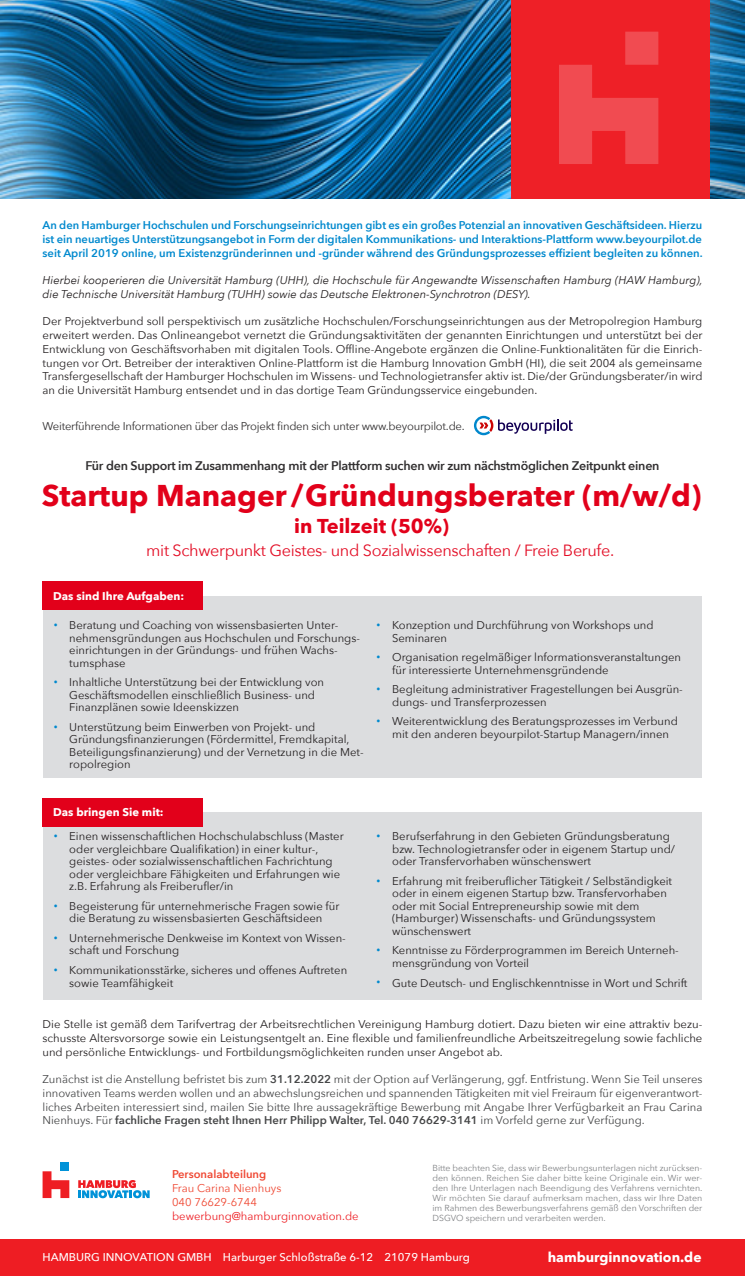
<style>
.page{position:relative;width:745px;height:1276px;background:#fff}
.page>*{position:absolute;margin:0;border:0;box-sizing:border-box;transform-origin:0 0}
.Stelle{font:700 30px "Avenir Next";color:#e2001a}
.Stelle-2{font:700 20px "Avenir Next";color:#e2001a}
.Fließtext{font:16.25px "Avenir Next";letter-spacing:-.02em;color:#e30d25}
.t1{font:700 13.75px "Avenir Next";color:#fff}
.Fließtext-2{font:600 12.5px "Avenir Next";letter-spacing:-.02em;color:#312f30}
.Fließtext-3{font:11.25px/12.5px "Avenir Next";color:#231f20}
.Fließtext-4{font:11.25px/13.8px "Avenir Next";color:#454647;text-align:justify}
.Fließtext-5{font:600 11.25px/13.8px "Avenir Next";color:#0089ce;text-align:justify}
.Fließtext-6{font:italic 11.25px/13.8px "Avenir Next";color:#231f20}
.Fließtext-7{font:11.25px "Avenir Next";letter-spacing:-.02em;color:#312f30}
.t2{font:500 11.25px "Avenir Next";color:#fff}
.Kontakt{font:11.25px/13.8px "Avenir Next";color:#ef4732}
.subline{font:700 11.25px "Avenir Next";color:#fff}
.Fließtext-8{font:11.25px "Avenir Next";color:#ee1d23}
.Kontakt-2{font:8.75px/10px "Avenir Next";color:#808285;text-align:justify}
.s1{font-weight:500;font-size:20px;color:#0089ce}
.s2{font-weight:600}
</style>
<div class="page">
<div style="left:43px;top:596px;width:658px;height:182px;background:#dcdddf"></div>
<div style="left:43px;top:812px;width:658px;height:187px;background:#dcdddf"></div>
<img style="left:0;top:0;width:744px;height:198px">
<div style="left:510px;top:0;width:199px;height:198px;background:#ee2027"></div>
<svg style="left:559px;top:32px;width:99px;height:132px"></svg>
<div style="left:0;top:1239px;width:744px;height:36px;background:#ee1d23"></div>
<svg style="left:78px;top:1180px;width:71px;height:18px"></svg>
<svg style="left:43px;top:1171px;width:26px;height:27px"></svg>
<div style="left:60px;top:1162px;width:9px;height:9px;background:#0092d8"></div>
<svg style="left:474px;top:416px;width:98px;height:19px"></svg>
<div style="left:43px;top:581px;width:160px;height:29px;background:#e2001a"></div>
<div style="left:43px;top:798px;width:160px;height:28px;background:#e2001a"></div>
<p class="Fließtext-5" style="left:43px;top:218px;width:661px">An den Hamburger Hochschulen und Forschungseinrichtungen gibt es ein großes Potenzial an innovativen Geschäftsideen. Hierzu ist ein neuartiges Unterstützungsangebot in Form der digitalen Kommunikations- und Interaktions-Plattform www.beyourpilot.de seit April 2019 online, um Existenzgründerinnen und -gründer während des Gründungsprozesses effizient begleiten zu können.</p>
<p class="Fließtext-6" style="left:43px;top:273px;width:661px">Hierbei kooperieren die Universität Hamburg (UHH), die Hochschule für Angewandte Wissenschaften Hamburg (HAW Hamburg), die Technische Universität Hamburg (TUHH) sowie das Deutsche Elektronen-Synchrotron (DESY).</p>
<p class="Fließtext-3" style="left:43px;top:314px;width:661px;line-height:13.8px;text-align:justify">Der Projektverbund soll perspektivisch um zusätzliche Hochschulen/Forschungseinrichtungen aus der Metropolregion Hamburg erweitert werden. Das Onlineangebot vernetzt die Gründungsaktivitäten der genannten Einrichtungen und unterstützt bei der -Entwicklung von Geschäftsvorhaben mit digitalen Tools. Offline-Angebote ergänzen die Online-Funktionalitäten für die Einrich&shy;tungen vor Ort. Betreiber der interaktiven Online-Plattform ist die Hamburg Innovation GmbH (HI), die seit 2004 als gemeinsame Transfergesellschaft der Hamburger Hochschulen im Wissens- und Technologietransfer aktiv ist. Die/der Gründungsberater/in wird an die Universität Hamburg entsendet und in das dortige Team Gründungsservice eingebunden.</p>
<p class="Fließtext-7" style="left:43px;top:416px;width:423px">Weiterführende Informationen über das Projekt finden sich unter www.beyourpilot.de.</p>
<p class="Fließtext-2" style="left:85px;top:455px;width:575px">Für den Support im Zusammenhang mit der Plattform suchen wir zum nächstmöglichen Zeitpunkt einen</p>
<p class="Stelle" style="left:42px;top:469px;width:660px">Startup Manager / Gründungsberater (m/w/d)</p>
<p class="Stelle-2" style="left:294px;top:509px;width:156px">in Teilzeit (50%)</p>
<p class="Fließtext" style="left:146px;top:537px;width:469px">mit Schwerpunkt Geistes- und Sozialwissenschaften / Freie Berufe.</p>
<p class="subline" style="left:53px;top:586px;width:132px">Das sind Ihre Aufgaben:</p>
<p class="Fließtext-3" style="left:69px;top:618px;width:292px;text-indent:-16px"><span class="s1">·</span> Beratung und Coaching von wissensbasierten Unter&shy;nehmensgründungen aus Hochschulen und Forschungs&shy;einrichtungen in der Gründungs- und frühen Wachs&shy;tumsphase</p>
<p class="Fließtext-3" style="left:69px;top:675px;width:256px;text-indent:-16px"><span class="s1">·</span> Inhaltliche Unterstützung bei der Entwicklung von<br>Geschäftsmodellen einschließlich Business- und<br>Finanzplänen sowie Ideenskizzen</p>
<p class="Fließtext-3" style="left:69px;top:720px;width:295px;text-indent:-16px"><span class="s1">·</span> Unterstützung beim Einwerben von Projekt- und -Gründungsfinanzierungen (Fördermittel, Fremdkapital, Beteiligungsfinanzierung) und der Vernetzung in die Met&shy;ropolregion</p>
<p class="Fließtext-3" style="left:392px;top:618px;width:263px;text-indent:-16px"><span class="s1">·</span> Konzeption und Durchführung von Workshops und<br>Seminaren</p>
<p class="Fließtext-3" style="left:392px;top:650px;width:290px;text-indent:-16px"><span class="s1">·</span> Organisation regelmäßiger lnformationsveranstaltungen für interessierte Unternehmensgründende</p>
<p class="Fließtext-3" style="left:392px;top:682px;width:292px;text-indent:-16px"><span class="s1">·</span> Begleitung administrativer Fragestellungen bei Ausgrün&shy;dungs- und Transferprozessen</p>
<p class="Fließtext-3" style="left:392px;top:715px;width:287px;text-indent:-16px"><span class="s1">·</span> Weiterentwicklung des Beratungsprozesses im Verbund mit den anderen beyourpilot-Startup Managern/innen</p>
<p class="subline" style="left:53px;top:802px;width:112px">Das bringen Sie mit:</p>
<p class="Fließtext-3" style="left:69px;top:829px;width:276px;text-indent:-16px"><span class="s1">·</span> Einen wissenschaftlichen Hochschulabschluss (Master oder vergleichbare Qualifikation) in einer kultur-, geistes- oder sozialwissenschaftlichen Fachrichtung oder vergleichbare Fähigkeiten und Erfahrungen wie z.B. Erfahrung als Freiberufler/in</p>
<p class="Fließtext-3" style="left:53px;top:899px;width:288px;text-align:center"><span class="s1">·</span> Begeisterung für unternehmerische Fragen sowie für die Beratung zu wissensbasierten Geschäftsideen</p>
<p class="Fließtext-3" style="left:69px;top:931px;width:277px;text-indent:-16px"><span class="s1">·</span> Unternehmerische Denkweise im Kontext von Wissen&shy;schaft und Forschung</p>
<p class="Fließtext-3" style="left:69px;top:963px;width:279px;text-indent:-16px"><span class="s1">·</span> Kommunikationsstärke, sicheres und offenes Auftreten sowie Teamfähigkeit</p>
<p class="Fließtext-3" style="left:392px;top:829px;width:284px;text-indent:-16px"><span class="s1">·</span> Berufserfahrung in den Gebieten Gründungsberatung bzw. Technologietransfer oder in eigenem Startup und/ oder Transfervorhaben wünschenswert</p>
<p class="Fließtext-3" style="left:392px;top:874px;width:281px;text-indent:-16px"><span class="s1">·</span> Erfahrung mit freiberuflicher Tätigkeit / Selbständigkeit oder in einem eigenen Startup bzw. Transfervorhaben oder mit Social Entrepreneurship sowie mit dem (Hamburger) Wissenschafts- und Gründungssystem wünschenswert</p>
<p class="Fließtext-3" style="left:392px;top:944px;width:288px;text-indent:-16px"><span class="s1">·</span> Kenntnisse zu Förderprogrammen im Bereich Unterneh&shy;mensgründung von Vorteil</p>
<p class="Fließtext-3" style="left:375px;top:976px;width:313px"><span class="s1">·</span> Gute Deutsch- und Englischkenntnisse in Wort und Schrift</p>
<p class="Fließtext-3" style="left:43px;top:1017px;width:661px;line-height:13.8px;text-align:justify">Die Stelle ist gemäß dem Tarifvertrag der Arbeitsrechtlichen Vereinigung Hamburg dotiert. Dazu bieten wir eine attraktiv bezu&shy;schusste Altersvorsorge sowie ein Leistungsentgelt an. Eine flexible und familienfreundliche Arbeitszeitregelung sowie fachliche und persönliche Entwicklungs- und Fortbildungsmöglichkeiten runden unser Angebot ab.</p>
<p class="Fließtext-4" style="left:43px;top:1072px;width:661px">Zunächst ist die Anstellung befristet bis zum <span class="s2">31.12.2022</span> mit der Option auf Verlängerung, ggf. Entfristung. Wenn Sie Teil unseres innovativen Teams werden wollen und an abwechslungsreichen und spannenden Tätigkeiten mit viel Freiraum für eigenverantwort&shy;liches Arbeiten interessiert sind, mailen Sie bitte Ihre aussagekräftige Bewerbung mit Angabe Ihrer Verfügbarkeit an Frau Carina Nienhuys. Für <span class="s2">fachliche Fragen steht Ihnen Herr Philipp Walter, Tel. 040 76629-3141</span> im Vorfeld gerne zur Verfügung.</p>
<p class="Kontakt" style="left:172px;top:1166px;width:111px"><span class="s2">Personalabteilung<br></span>Frau Carina Nienhuys</p>
<p class="Kontakt" style="left:172px;top:1194px;width:86px">040 76629-6744</p>
<p class="Fließtext-8" style="left:172px;top:1206px;width:188px">bewerbung@hamburginnovation.de</p>
<p class="Kontakt-2" style="left:432px;top:1162px;width:271px">Bitte beachten Sie, dass wir Bewerbungsunterlagen nicht zurücksen&shy;den können. Reichen Sie daher bitte keine Originale ein. Wir wer&shy;den Ihre Unterlagen nach Beendigung des Verfahrens vernichten.<br>Wir möchten Sie darauf aufmerksam machen, dass wir Ihre Daten im Rahmen des Bewerbungsverfahrens gemäß den Vorschriften der DSGVO speichern und verarbeiten werden.</p>
<p class="t2" style="left:43px;top:1247px;width:428px">HAMBURG INNOVATION GMBH Harburger Schloßstraße 6-12 21079 Hamburg</p>
<p class="t1" style="left:547px;top:1245px;width:155px">hamburginnovation.de</p>
</div>
